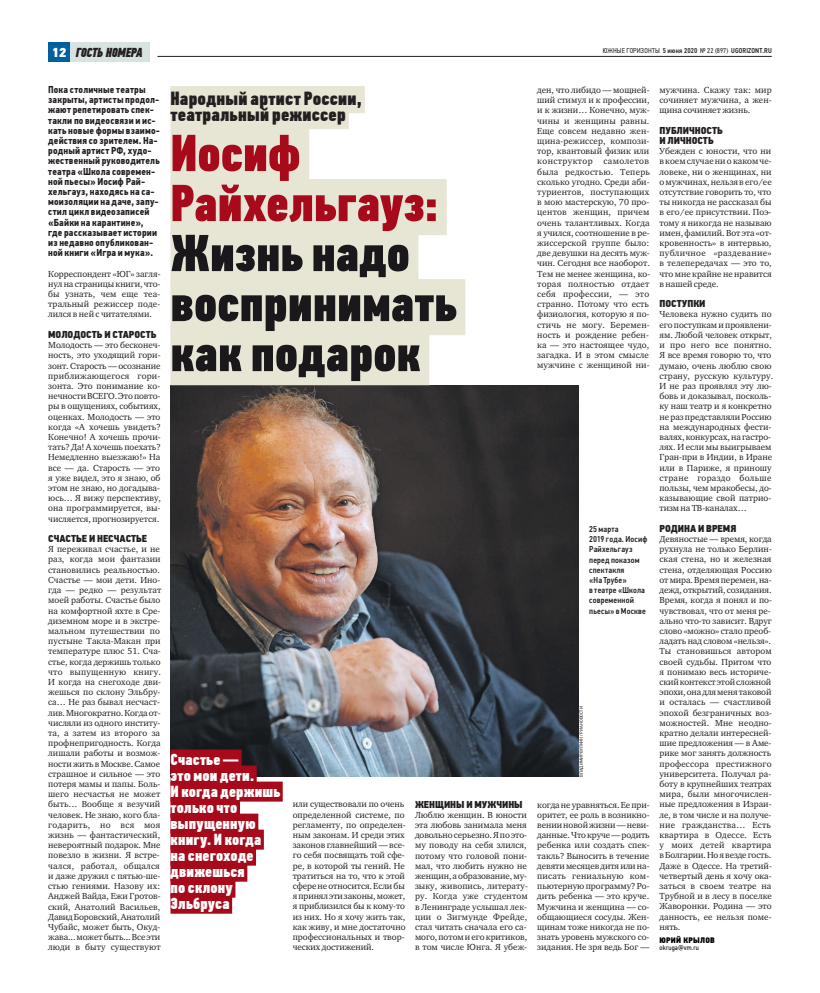
<style>
.page{position:relative;width:820px;height:993px;background:#fff}
.page>*{position:absolute;margin:0;border:0;box-sizing:border-box;transform-origin:0 0}
.t1{font:52px/50px "PF Din Text Comp Pro X Black";color:#1a181b}
.t2{font:52px/50px "PF Din Text Comp Pro X Black";color:#a70a1a}
.t3{font:19px/16px "PF Din Text Comp Pro X Black";letter-spacing:.015em;color:#231f20}
.t4{font:16px/16px "PF Din Text Comp Pro X Black";letter-spacing:.015em;color:#fff}
.t5{font:italic 13px "PF Din Text Comp Pro X Black";letter-spacing:-.015em;color:#231f20}
.t6{font:700 10px/10.2px "PF Din Text Cond Pro";letter-spacing:.015em;color:#231f20}
.t7{font:10px/10.2px "PF Din Text Cond Pro X Black";letter-spacing:-.005em;color:#231f20}
.t8{font:9px/10.2px "Charter ITC";color:#231f20}
.t9{font:500 8.5px/10.2px "PF Din Text Cond Pro";letter-spacing:.02em;color:#231f20}
.t10{font:8px "PF Din Text Cond Pro X Black";letter-spacing:.03em;color:#000001}
.t11{font:7px "PF Din Text Cond Pro";letter-spacing:.02em;color:#231f20}
.t12{font:7px "PF Din Text Cond Pro";letter-spacing:.03em;color:#000001}
.t13{font:4.5px "PF Din Text Pro";color:#231f20}
.s1{font-family:"PF Din Text Pro";font-weight:900;font-style:normal;color:#fff}
.s2{font-weight:500}
</style>
<div class="page">
<hr style="left:157px;top:56px;width:614px;height:1px;background:#231f20">
<div style="left:70px;top:43px;width:80px;height:19px;background:#d6e3e0"></div>
<div style="left:48px;top:43px;width:22px;height:19px;background:#005f9d"></div>
<img style="left:170px;top:385px;width:407px;height:391px">
<div style="left:170px;top:129px;width:139px;height:56px;background:#e7e5d4"></div>
<div style="left:170px;top:179px;width:276px;height:56px;background:#e7e5d4"></div>
<div style="left:170px;top:229px;width:248px;height:56px;background:#e7e5d4"></div>
<div style="left:170px;top:279px;width:295px;height:56px;background:#e7e5d4"></div>
<div style="left:170px;top:329px;width:259px;height:56px;background:#e7e5d4"></div>
<div style="left:170px;top:86px;width:194px;height:27px;background:#e7e5d4"></div>
<div style="left:170px;top:102px;width:178px;height:27px;background:#e7e5d4"></div>
<div style="left:170px;top:749px;width:71px;height:20px;background:#a70a1a"></div>
<div style="left:170px;top:765px;width:86px;height:20px;background:#a70a1a"></div>
<div style="left:170px;top:781px;width:112px;height:20px;background:#a70a1a"></div>
<div style="left:170px;top:797px;width:70px;height:20px;background:#a70a1a"></div>
<div style="left:170px;top:813px;width:88px;height:20px;background:#a70a1a"></div>
<div style="left:170px;top:829px;width:94px;height:20px;background:#a70a1a"></div>
<div style="left:170px;top:845px;width:86px;height:20px;background:#a70a1a"></div>
<div style="left:170px;top:861px;width:77px;height:20px;background:#a70a1a"></div>
<div style="left:170px;top:877px;width:65px;height:20px;background:#a70a1a"></div>
<div style="left:170px;top:893px;width:62px;height:20px;background:#a70a1a"></div>
<h3 class="t5" style="left:52px;top:47px;width:92px"><span class="s1">12</span> ГОСТЬ НОМЕРА</h3>
<p class="t11" style="left:602px;top:46px;width:170px">ЮЖНЫЕ ГОРИЗОНТЫ <span class="s2">5 июня 2020</span> № 22 (897) <span class="s2">UGORIZONT.RU</span></p>
<p class="t6" style="left:48px;top:85px;width:113px">Пока столичные театры закрыты, артисты продол&shy;жают репетировать спек&shy;такли по видеосвязи и ис&shy;кать новые формы взаимо&shy;действия со зрителем. На&shy;родный артист РФ, худо&shy;жественный руководитель театра «Школа современ&shy;ной пьесы» Иосиф Рай&shy;хельгауз, находясь на са&shy;моизоляции на даче, запу&shy;стил цикл видеозаписей «Байки на карантине», где рассказывает истории из недавно опубликован&shy;ной книги «Игра и мука».</p>
<p class="t8" style="left:48px;top:268px;width:114px;text-align:justify">Корреспондент «ЮГ» загля&shy;нул на страницы книги, что&shy;бы узнать, чем еще теа&shy;тральный режиссер поде&shy;лился в ней с читателями.</p>
<p class="t7" style="left:48px;top:330px;width:110px">МОЛОДОСТЬ И СТАРОСТЬ</p>
<p class="t8" style="left:48px;top:340px;width:114px;text-align:justify">Молодость — это бесконеч&shy;ность, это уходящий гори&shy;зонт. Старость — осознание приближающегося гори&shy;зонта. Это понимание ко&shy;нечности ВСЕГО. Это повто&shy;ры в ощущениях, событиях, оценках. Молодость — это когда «А хочешь увидеть?<br>Конечно! А хочешь прочи&shy;тать? Да! А хочешь поехать?<br>Немедленно выезжаю!» На все — да. Старость — это я уже видел, это я знаю, об этом не знаю, но догадыва&shy;юсь… Я вижу перспективу, она программируется, вы&shy;числяется, прогнозируется.</p>
<p class="t7" style="left:48px;top:534px;width:100px">СЧАСТЬЕ И НЕСЧАСТЬЕ</p>
<p class="t8" style="left:48px;top:544px;width:114px">Я переживал счастье, и не раз, когда мои фантазии становились реальностью.<br>Счастье — мои дети. Ино&shy;гда — редко — результат моей работы. Счастье было на комфортной яхте в Сре&shy;диземном море и в экстре&shy;мальном путешествии по пустыне Такла-Макан при температуре плюс 51. Сча&shy;стье, когда держишь только что выпущенную книгу.<br>И когда на снегоходе дви&shy;жешься по склону Эльбру&shy;са… Не раз бывал несчаст&shy;лив. Многократно. Когда от&shy;числяли из одного институ&shy;та, а затем из второго за профнепригодность. Когда лишали работы и возмож&shy;ности жить в Москве. Самое страшное и сильное — это потеря мамы и папы. Боль&shy;шего несчастья не может быть… Вообще я везучий человек. Не знаю, кого бла&shy;годарить, но вся моя жизнь — фантастический, невероятный подарок. Мне повезло в жизни. Я встре&shy;чался, работал, общался и даже дружил с пятью-ше&shy;стью гениями. Назову их:<br>Анджей Вайда, Ежи Гротов&shy;ский, Анатолий Васильев,<br>Давид Боровский, Анатолий<br>Чубайс, может быть, Окуд&shy;жава... может быть... Все эти люди в быту существуют</p>
<h2 class="t3" style="left:170px;top:92px;width:193px">Народный артист России, театральный режиссер</h2>
<h1 class="t2" style="left:170px;top:133px;width:269px">Иосиф<br>Райхельгауз:</h1>
<h1 class="t1" style="left:170px;top:233px;width:288px">Жизнь надо воспринимать как подарок</h1>
<h3 class="t4" style="left:170px;top:752px;width:111px">Счастье —<br>это мои дети.<br>И когда держишь только что выпущенную книгу. И когда<br>на снегоходе движешься<br>по склону<br>Эльбруса</h3>
<p class="t8" style="left:292px;top:799px;width:114px">или существовали по очень определенной системе, по регламенту, по определен&shy;ным законам. И среди этих законов главнейший — все&shy;го себя посвящать той сфе&shy;ре, в которой ты гений. Не тратиться на то, что к этой сфере не относится. Если бы я принял эти законы, может, я приблизился бы к кому-то из них. Но я хочу жить так, как живу, и мне достаточно профессиональных и твор&shy;ческих достижений.</p>
<p class="t7" style="left:415px;top:799px;width:109px">ЖЕНЩИНЫ И МУЖЧИНЫ</p>
<p class="t8" style="left:415px;top:809px;width:114px">Люблю женщин. В юности эта любовь занимала меня довольно серьезно. Я по это&shy;му поводу на себя злился, потому что головой пони&shy;мал, что любить нужно не женщин, а образование, му&shy;зыку, живопись, литерату&shy;ру. Когда уже студентом в Ленинграде услышал лек&shy;ции о Зигмунде Фрейде, стал читать сначала его са&shy;мого, потом и его критиков, в том числе Юнга. Я убеж-</p>
<p class="t8" style="left:537px;top:85px;width:114px">ден, что либидо — мощней&shy;ший стимул и к профессии, и к жизни… Конечно, муж&shy;чины и женщины равны.<br>Еще совсем недавно жен&shy;щина-режиссер, компози&shy;тор, квантовый физик или конструктор самолетов была редкостью. Теперь сколько угодно. Среди аби&shy;туриентов, поступающих в мою мастерскую, 70 про&shy;центов женщин, причем очень талантливых. Когда я учился, соотношение в ре&shy;жиссерской группе было: две девушки на десять муж&shy;чин. Сегодня все наоборот.<br>Тем не менее женщина, ко&shy;торая полностью отдает себя профессии, — это странно. Потому что есть физиология, которую я по&shy;стичь не могу. Беремен&shy;ность и рождение ребен&shy;ка — это настоящее чудо, загадка. И в этом смысле мужчине с женщиной ни-</p>
<p class="t9" style="left:589px;top:523px;width:60px">25 марта<br>2019 года. Иосиф<br>Райхельгауз перед показом спектакля<br>«На Трубе»<br>в театре «Школа современной пьесы» вМоскве</p>
<p class="t13" style="left:579px;top:776px;width:72px;rotate:-90deg">ВЛАДИМИР ВЯТКИН / РИАНОВОСТИ</p>
<p class="t8" style="left:537px;top:799px;width:114px;text-align:justify">когда не уравняться. Ее при&shy;оритет, ее роль в возникно&shy;вении новой жизни — неви&shy;данные. Что круче — родить ребенка или создать спек&shy;такль? Выносить в течение девяти месяцев дитя или на&shy;писать гениальную ком&shy;пьютерную программу? Ро&shy;дить ребенка — это круче.<br>Мужчина и женщина — со&shy;общающиеся сосуды. Жен&shy;щинам тоже никогда не по&shy;знать уровень мужского со&shy;зидания. Не зря ведь Бог —</p>
<p class="t8" style="left:659px;top:85px;width:114px;text-align:justify">мужчина. Скажу так: мир сочиняет мужчина, а жен&shy;щина сочиняет жизнь.</p>
<p class="t7" style="left:659px;top:126px;width:65px">ПУБЛИЧНОСТЬ<br>И ЛИЧНОСТЬ</p>
<p class="t8" style="left:659px;top:146px;width:114px;text-align:justify">Убежден с юности, что ни в коем случае ни о каком че&shy;ловеке, ни о женщинах, ни о мужчинах, нельзя в его/ее отсутствие говорить то, что ты никогда не рассказал бы в его/ее присутствии. Поэ&shy;тому я никогда не называю имен, фамилий. Вот эта «от&shy;кровенность» в интервью, публичное «раздевание» в телепередачах — это то, что мне крайне не нравится в нашей среде.</p>
<p class="t7" style="left:659px;top:299px;width:48px">ПОСТУПКИ</p>
<p class="t8" style="left:659px;top:309px;width:115px">Человека нужно судить по его поступкам и проявлени&shy;ям. Любой человек открыт, и про него все понятно.<br>Я все время говорю то, что думаю, очень люблю свою страну, русскую культуру.<br>И не раз проявлял эту лю&shy;бовь и доказывал, посколь&shy;ку наш театр и я конкретно не раз представляли Россию на международных фести&shy;валях, конкурсах, на гастро&shy;лях. И если мы выигрываем<br>Гран-при в Индии, в Иране или в Париже, я приношу стране гораздо больше пользы, чем мракобесы, до&shy;казывающие свой патрио&shy;тизм на ТВ-каналах…</p>
<p class="t7" style="left:659px;top:524px;width:78px">РОДИНА И ВРЕМЯ</p>
<p class="t8" style="left:659px;top:533px;width:114px">Девяностые — время, когда рухнула не только Берлин&shy;ская стена, но и железная стена, отделяющая Россию от мира. Время перемен, на&shy;дежд, открытий, созидания.<br>Время, когда я понял и по&shy;чувствовал, что от меня ре&shy;ально что-то зависит. Вдруг слово «можно» стало преоб&shy;ладать над словом «нельзя».<br>Ты становишься автором своей судьбы. Притом что я понимаю весь историче&shy;ский контекст этой сложной эпохи, она для меня таковой и осталась — счастливой эпохой безграничных воз&shy;можностей. Мне неодно&shy;кратно делали интересней&shy;шие предложения — в Аме&shy;рике мог занять должность профессора престижного университета. Получал ра&shy;боту в крупнейших театрах мира, были многочислен&shy;ные предложения в Израи&shy;ле, в том числе и на получе&shy;ние гражданства… Есть квартира в Одессе. Есть у моих детей квартира в Болгарии. Но я везде гость.<br>Даже в Одессе. На третий&shy;четвертый день я хочу ока&shy;заться в своем театре на<br>Трубной и в лесу в поселке<br>Жаворонки. Родина — это данность, ее нельзя поме&shy;нять.</p>
<p class="t10" style="left:659px;top:936px;width:57px">ЮРИЙ КРЫЛОВ</p>
<p class="t12" style="left:659px;top:943px;width:41px">okruga@vm.ru</p>
</div>
